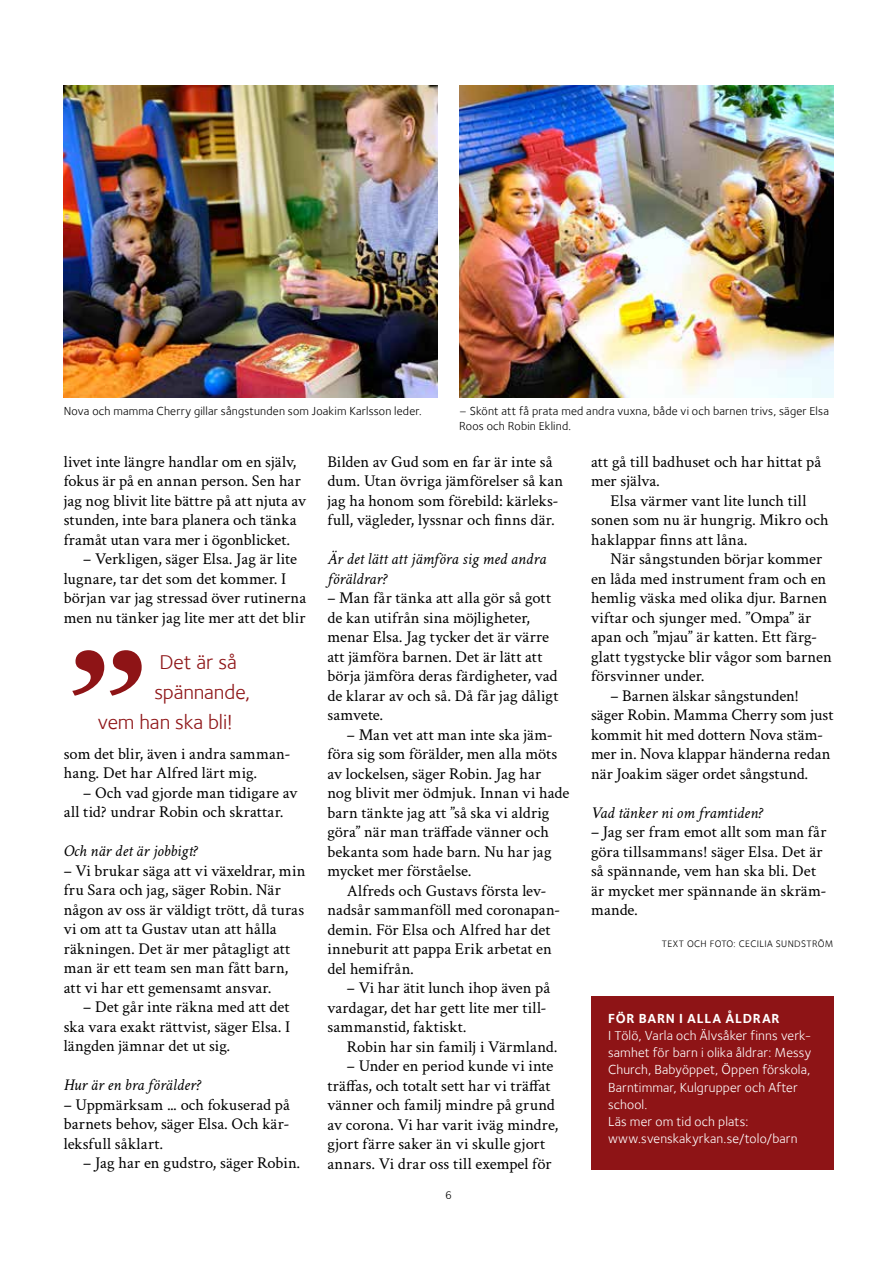
<style>
.page{position:relative;width:893px;height:1263px;background:#fff}
.page>*{position:absolute;margin:0;border:0;box-sizing:border-box;transform-origin:0 0}
.t1{font:21px "Foundry Sterling Book OSF";letter-spacing:-.005em;color:#8e1416}
.t2{font:16.5px/19.5px "Crimson Svk";letter-spacing:.005em;color:#000}
.t3{font:italic 16.5px/19.5px "Crimson Svk";letter-spacing:-.005em;color:#000}
.t4{font:13.5px/17.2px "Foundry Sterling Book OSF";letter-spacing:.01em;color:#fff}
.t5{font:13.5px "Foundry Sterling Bold OSF";letter-spacing:.055em;color:#fff}
.t6{font:12px/15px "Foundry Sterling Book OSF";letter-spacing:.015em;color:#000}
.t7{font:9.75px "Foundry Sterling Book OSF";letter-spacing:.04em;color:#000}
</style>
<div class="page">
<img style="left:64px;top:85px;width:374px;height:313px">
<img style="left:459px;top:85px;width:374px;height:313px">
<div style="left:591px;top:996px;width:243px;height:173px;background:#8e1416"></div>
<svg style="left:72px;top:650px;width:70px;height:46px"></svg>
<p class="t6" style="left:64px;top:404px;width:359px">Nova och mamma Cherry gillar sångstunden som Joakim Karlsson leder.</p>
<p class="t6" style="left:459px;top:404px;width:371px">– Skönt att få prata med andra vuxna, både vi och barnen trivs, säger Elsa<br>Roos och Robin Eklind.</p>
<p class="t2" style="left:64px;top:451px;width:244px">livet inte längre handlar om en själv, fokus är på en annan person. Sen har jag nog blivit lite bättre på att njuta av stunden, inte bara planera och tänka framåt utan vara mer i ögonblicket.</p>
<p class="t2" style="left:64px;top:548px;width:244px;text-indent:20px">– Verkligen, säger Elsa. Jag är lite lugnare, tar det som det kommer. I början var jag stressad över rutinerna men nu tänker jag lite mer att det blir</p>
<p class="t1" style="left:159px;top:650px;width:79px">Det är så</p>
<p class="t1" style="left:154px;top:680px;width:97px">spännande,</p>
<p class="t1" style="left:98px;top:710px;width:137px">vem han ska bli!</p>
<p class="t2" style="left:64px;top:743px;width:228px">som det blir, även i andra samman&shy;hang. Det har Alfred lärt mig.</p>
<p class="t2" style="left:64px;top:782px;width:235px;text-indent:20px">– Och vad gjorde man tidigare av all tid? undrar Robin och skrattar.</p>
<p class="t3" style="left:64px;top:841px;width:135px">Och när det är jobbigt?</p>
<p class="t2" style="left:64px;top:860px;width:243px">– Vi brukar säga att vi växeldrar, min fru Sara och jag, säger Robin. När någon av oss är väldigt trött, då turas vi om att ta Gustav utan att hålla räkningen. Det är mer påtagligt att man är ett team sen man fått barn, att vi har ett gemensamt ansvar.</p>
<p class="t2" style="left:64px;top:996px;width:228px;text-align:justify;text-indent:20px">– Det går inte räkna med att det ska vara exakt rättvist, säger Elsa. I längden jämnar det ut sig.</p>
<p class="t3" style="left:64px;top:1075px;width:138px">Hur är en bra förälder?</p>
<p class="t2" style="left:64px;top:1094px;width:228px;text-align:justify">– Uppmärksam ... och fokuserad på barnets behov, säger Elsa. Och kär&shy;leksfull såklart.</p>
<p class="t2" style="left:83px;top:1152px;width:219px">– Jag har en gudstro, säger Robin.</p>
<p class="t2" style="left:327px;top:451px;width:237px">Bilden av Gud som en far är inte så dum. Utan övriga jämförelser så kan jag ha honom som förebild: kärleks&shy;full, vägleder, lyssnar och finns där.</p>
<p class="t3" style="left:327px;top:549px;width:220px">Är det lätt att jämföra sig med andra föräldrar?</p>
<p class="t2" style="left:327px;top:587px;width:233px">– Man får tänka att alla gör så gott de kan utifrån sina möjligheter, menar Elsa. Jag tycker det är värre att jämföra barnen. Det är lätt att börja jämföra deras färdigheter, vad de klarar av och så. Då får jag dåligt samvete.</p>
<p class="t2" style="left:327px;top:724px;width:243px;text-indent:20px">– Man vet att man inte ska jäm&shy;föra sig som förälder, men alla möts av lockelsen, säger Robin. Jag har nog blivit mer ödmjuk. Innan vi hade barn tänkte jag att ”så ska vi aldrig göra” när man träffade vänner och bekanta som hade barn. Nu har jag mycket mer förståelse.</p>
<p class="t2" style="left:327px;top:880px;width:234px;text-indent:20px">Alfreds och Gustavs första lev&shy;nadsår sammanföll med coronapan&shy;demin. För Elsa och Alfred har det inneburit att pappa Erik arbetat en del hemifrån.</p>
<p class="t2" style="left:327px;top:977px;width:224px;text-indent:20px">– Vi har ätit lunch ihop även på vardagar, det har gett lite mer till&shy;sammanstid, faktiskt.</p>
<p class="t2" style="left:347px;top:1036px;width:212px">Robin har sin familj i Värmland.</p>
<p class="t2" style="left:327px;top:1055px;width:232px;text-indent:20px">– Under en period kunde vi inte träffas, och totalt sett har vi träffat vänner och familj mindre på grund av corona. Vi har varit iväg mindre, gjort färre saker än vi skulle gjort annars. Vi drar oss till exempel för</p>
<p class="t6" style="left:445px;top:1188px;width:8px">6</p>
<p class="t2" style="left:591px;top:451px;width:232px">att gå till badhuset och har hittat på mer själva.</p>
<p class="t2" style="left:591px;top:490px;width:239px;text-indent:20px">Elsa värmer vant lite lunch till sonen som nu är hungrig. Mikro och haklappar finns att låna.</p>
<p class="t2" style="left:591px;top:549px;width:242px;text-indent:20px">När sångstunden börjar kommer en låda med instrument fram och en hemlig väska med olika djur. Barnen viftar och sjunger med. ”Ompa” är apan och ”mjau” är katten. Ett färg&shy;glatt tygstycke blir vågor som barnen försvinner under.</p>
<p class="t2" style="left:591px;top:685px;width:244px;text-indent:20px">– Barnen älskar sångstunden! säger Robin. Mamma Cherry som just kommit hit med dottern Nova stäm&shy;mer in. Nova klappar händerna redan när Joakim säger ordet sångstund.</p>
<p class="t3" style="left:591px;top:803px;width:173px">Vad tänker ni om framtiden?</p>
<p class="t2" style="left:591px;top:822px;width:237px">– Jag ser fram emot allt som man får göra tillsammans! säger Elsa. Det är så spännande, vem han ska bli. Det är mycket mer spännande än skräm&shy;mande.</p>
<p class="t7" style="left:662px;top:938px;width:173px">TEXT OCH FOTO: CECILIA SUNDSTRÖM</p>
<p class="t5" style="left:608px;top:1010px;width:173px">FÖR BARN I ALLA ÅLDRAR</p>
<p class="t4" style="left:608px;top:1027px;width:205px">I Tölö, Varla och Älvsåker finns verk&shy;samhet för barn i olika åldrar: Messy<br>Church, Babyöppet, Öppen förskola,<br>Barntimmar, Kulgrupper och After school.<br>Läs mer om tid och plats: www.svenskakyrkan.se/tolo/barn</p>
</div>
